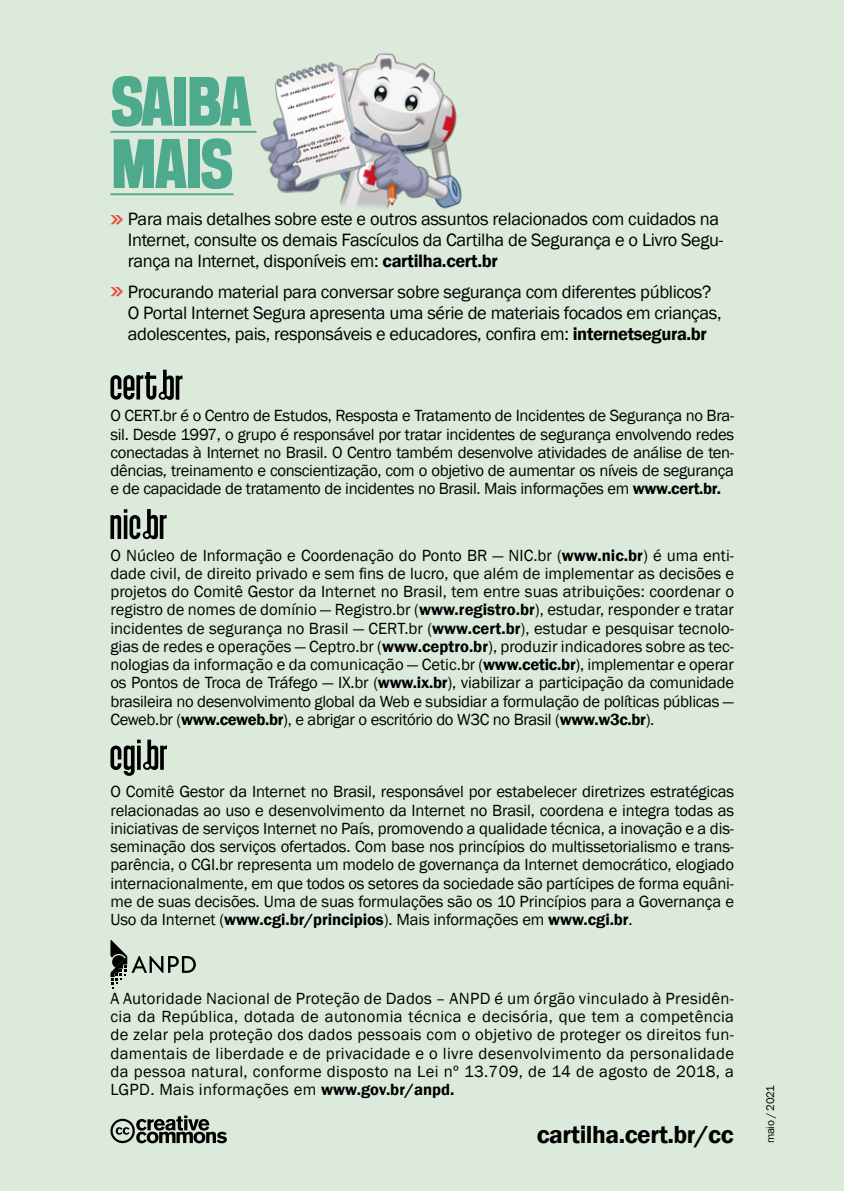
<style>
.page{position:relative;width:844px;height:1191px;background:#fff}
.page>*{position:absolute;margin:0;border:0;box-sizing:border-box;transform-origin:0 0}
.t1{font:800 62.48px/62.5px "Galaxie Polaris Condensed";letter-spacing:-.045em;color:#4eaa8d}
.t2{font:600 25.38px "Franklin Gothic";letter-spacing:-.02em;color:#000}
.t3{font:18.38px/21px "Franklin Gothic";letter-spacing:-.02em;color:#000}
.t4{font:16.62px/18.2px "Franklin Gothic";letter-spacing:-.02em;color:#000;text-align:justify}
.t5{font:11.38px "Franklin Gothic";letter-spacing:-.025em;color:#000}
.s1{font-weight:600}
</style>
<div class="page">
<div style="left:0;top:0;width:843px;height:1191px;background:#dbeada"></div>
<svg style="left:110px;top:1115px;width:117px;height:28px"></svg>
<svg style="left:110px;top:370px;width:72px;height:30px"></svg>
<svg style="left:110px;top:509px;width:56px;height:30px"></svg>
<svg style="left:110px;top:739px;width:57px;height:37px"></svg>
<svg style="left:110px;top:939px;width:86px;height:49px"></svg>
<img style="left:233px;top:53px;width:229px;height:157px">
<hr style="left:110px;top:131px;width:146px;height:2px;background:#4eaa8d">
<hr style="left:110px;top:193px;width:123px;height:2px;background:#4eaa8d">
<svg style="left:110px;top:215px;width:13px;height:9px"></svg>
<svg style="left:110px;top:287px;width:13px;height:9px"></svg>
<h1 class="t1" style="left:110px;top:69px;width:143px">SAIBA<br>MAIS</h1>
<p class="t3" style="left:128px;top:209px;width:596px">Para mais detalhes sobre este e outros assuntos relacionados com cuidados na<br>Internet, consulte os demais Fascículos da Cartilha de Segurança e o Livro Segu&shy;rança na Internet, disponíveis em: <span class="s1">cartilha.cert.br</span></p>
<p class="t3" style="left:128px;top:282px;width:595px">Procurando material para conversar sobre segurança com diferentes públicos?<br>O Portal Internet Segura apresenta uma série de materiais focados em crianças, adolescentes, pais, responsáveis e educadores, confira em: <span class="s1">internetsegura.br</span></p>
<p class="t4" style="left:110px;top:407px;width:625px">O CERT.br é o Centro de Estudos, Resposta e Tratamento de Incidentes de Segurança no Bra&shy;sil. Desde 1997, o grupo é responsável por tratar incidentes de segurança envolvendo redes conectadas à Internet no Brasil. O Centro também desenvolve atividades de análise de ten&shy;dências, treinamento e conscientização, com o objetivo de aumentar os níveis de segurança e de capacidade de tratamento de incidentes no Brasil. Mais informações em <span class="s1">www.cert.br.</span></p>
<p class="t4" style="left:110px;top:546px;width:625px">O Núcleo de Informação e Coordenação do Ponto BR — NIC.br (<span class="s1">www.nic.br</span>) é uma enti&shy;dade civil, de direito privado e sem fins de lucro, que além de implementar as decisões e projetos do Comitê Gestor da Internet no Brasil, tem entre suas atribuições: coordenar o registro de nomes de domínio — Registro.br (<span class="s1">www.registro.br</span>), estudar, responder e tratar incidentes de segurança no Brasil — CERT.br (<span class="s1">www.cert.br</span>), estudar e pesquisar tecnolo&shy;gias de redes e operações — Ceptro.br (<span class="s1">www.ceptro.br</span>), produzir indicadores sobre as tec&shy;nologias da informação e da comunicação — Cetic.br (<span class="s1">www.cetic.br</span>), implementar e operar os Pontos de Troca de Tráfego — IX.br (<span class="s1">www.ix.br</span>), viabilizar a participação da comunidade brasileira no desenvolvimento global da Web e subsidiar a formulação de políticas públicas — Ceweb.br (<span class="s1">www.ceweb.br</span>), e abrigar o escritório do W3C no Brasil (<span class="s1">www.w3c.br</span>).</p>
<p class="t4" style="left:110px;top:783px;width:625px">O Comitê Gestor da Internet no Brasil, responsável por estabelecer diretrizes estratégicas relacionadas ao uso e desenvolvimento da Internet no Brasil, coordena e integra todas as iniciativas de serviços Internet no País, promovendo a qualidade técnica, a inovação e a dis&shy;seminação dos serviços ofertados. Com base nos princípios do multissetorialismo e trans&shy;parência, o CGI.br representa um modelo de governança da Internet democrático, elogiado internacionalmente, em que todos os setores da sociedade são partícipes de forma equâni&shy;me de suas decisões. Uma de suas formulações são os 10 Princípios para a Governança e Uso da Internet (<span class="s1">www.cgi.br/principios</span>). Mais informações em <span class="s1">www.cgi.br</span>.</p>
<p class="t4" style="left:110px;top:989px;width:625px">A Autoridade Nacional de Proteção de Dados – ANPD é um órgão vinculado à Presidên&shy;cia da República, dotada de autonomia técnica e decisória, que tem a competência de zelar pela proteção dos dados pessoais com o objetivo de proteger os direitos fun&shy;damentais de liberdade e de privacidade e o livre desenvolvimento da personalidade da pessoa natural, conforme disposto na Lei nº 13.709, de 14 de agosto de 2018, a LGPD. Mais informações em <span class="s1">www.gov.br/anpd.</span></p>
<h2 class="t2" style="left:536px;top:1119px;width:198px">cartilha.cert.br/cc</h2>
<p class="t5" style="left:763px;top:1143px;width:60px;rotate:-90deg">maio / 2021</p>
</div>
